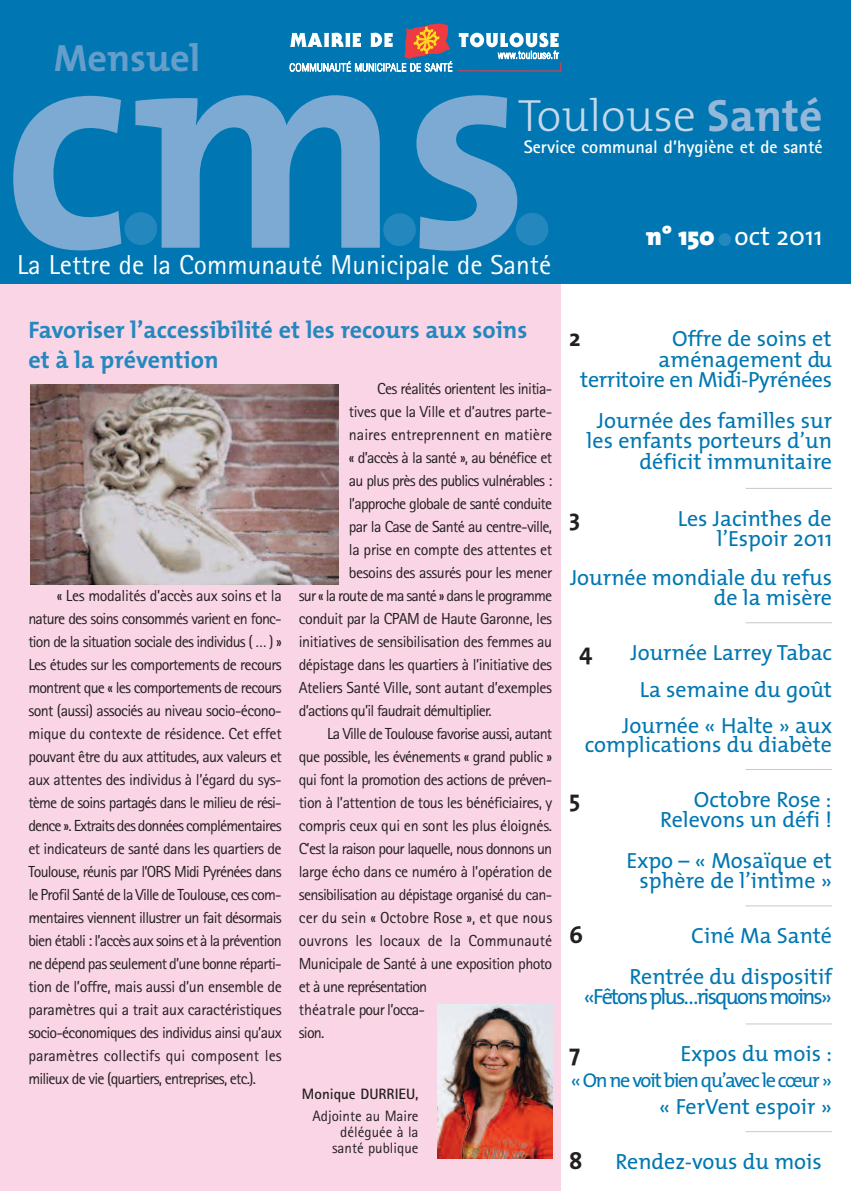
<style>
.page{position:relative;width:851px;height:1191px;background:#fff}
.page>*{position:absolute;margin:0;border:0;box-sizing:border-box;transform-origin:0 0}
.t1{font:700 300px "The Mix";color:#7caad2}
.t2{font:700 200px "The Mix";color:#2488be}
.t3{font:700 77.8px "The Mix";color:#2488be}
.t4{font:300 45.4px "The Mix";color:#c7d8eb}
.t5{font:700 38.2px "The Mix";color:#659ecb}
.t6{font:27.4px "Rotis Sans Serif";color:#fff}
.t7{font:26px "The Mix";color:#fff}
.t8{font:900 26px "The Mix";color:#fff}
.t9{font:700 24px/30px "The Mix";color:#2488be}
.t10{font:700 24px "The Mix";color:#231f20}
.t11{font:22px/20.4px "The Mix";color:#0077b2;text-align:right}
.t12{font:22px "The Mix";letter-spacing:-.085em;color:#0077b2}
.t13{font:20px "The Mix";letter-spacing:-.075em;color:#0077b2}
.t14{font:700 18.2px "Rotis Sans Serif";color:#fff}
.t15{font:16px/23px "Rotis Sans Serif";letter-spacing:-.04em;color:#231f20;text-align:justify}
.t16{font:16px "Rotis Sans Serif";color:#231f20}
.t17{font:16px "Rotis Sans Serif";letter-spacing:-.02em;color:#231f20}
.t18{font:15px/16px "Rotis Sans Serif";color:#231f20;text-align:right}
.t19{font:700 15px "Rotis Sans Serif";color:#231f20}
.s1{font-weight:700;color:#95b8da}
</style>
<div class="page">
<div style="left:0;top:278px;width:560px;height:913px;background:#fad5e5"></div>
<div style="left:0;top:0;width:850px;height:283px;background:#0077b2"></div>
<svg style="left:290px;top:23px;width:271px;height:49px"></svg>
<img style="left:437px;top:1004px;width:115px;height:154px">
<hr style="left:745px;top:488px;width:87px;height:1px;background:#c7c8ca">
<hr style="left:745px;top:622px;width:87px;height:1px;background:#c7c8ca">
<hr style="left:745px;top:769px;width:87px;height:1px;background:#c7c8ca">
<hr style="left:745px;top:905px;width:87px;height:1px;background:#c7c8ca">
<hr style="left:745px;top:1023px;width:87px;height:1px;background:#c7c8ca">
<hr style="left:745px;top:1131px;width:87px;height:1px;background:#c7c8ca">
<img style="left:31px;top:384px;width:308px;height:200px">
<h3 class="t5" style="left:54px;top:46px;width:148px">Mensuel</h3>
<h1 class="t1" style="left:3px;top:45px;width:527px">cms</h1>
<h3 class="t6" style="left:17px;top:255px;width:535px">La Lettre de la Communauté Municipale de Santé</h3>
<h3 class="t4" style="left:518px;top:100px;width:306px">Toulouse <span class="s1">Santé</span></h3>
<p class="t14" style="left:523px;top:140px;width:300px">Service communal d’hygiène et de santé</p>
<h2 class="t2" style="left:115px;top:108px;width:444px">. ..</h2>
<h3 class="t8" style="left:646px;top:226px;width:70px">n° 150</h3>
<h3 class="t3" style="left:714px;top:192px;width:22px">.</h3>
<h3 class="t7" style="left:734px;top:227px;width:89px">oct 2011</h3>
<h3 class="t9" style="left:28px;top:318px;width:500px">Favoriser l’accessibilité et les recours aux soins et à la prévention</h3>
<p class="t15" style="left:28px;top:586px;width:255px;text-indent:28px">« Les modalités d’accès aux soins et la nature des soins consommés varient en fonc&shy;tion de la situation sociale des individus ( … ) » Les études sur les comportements de recours montrent que « les comportements de recours sont (aussi) associés au niveau socio-écono&shy;mique du contexte de résidence. Cet effet pouvant être du aux attitudes, aux valeurs et aux attentes des individus à l’égard du sys&shy;tème de soins partagés dans le milieu de rési&shy;dence ». Extraits des données complémentaires et indicateurs de santé dans les quartiers de Toulouse, réunis par l’ORS Midi Pyrénées dans le Profil Santé de la Ville de Toulouse, ces com&shy;mentaires viennent illustrer un fait désormais bien établi : l’accès aux soins et à la prévention ne dépend pas seulement d’une bonne réparti&shy;tion de l’offre, mais aussi d’un ensemble de paramètres qui a trait aux caractéristiques socio-économiques des individus ainsi qu’aux paramètres collectifs qui composent les milieux de vie (quartiers, entreprises, etc.).</p>
<p class="t15" style="left:377px;top:379px;width:176px">Ces réalités orientent les initia-</p>
<p class="t15" style="left:349px;top:402px;width:205px">tives que la Ville et d’autres parte-</p>
<p class="t16" style="left:349px;top:429px;width:205px">naires entreprennent en matière</p>
<p class="t15" style="left:349px;top:448px;width:205px">« d’accès à la santé », au bénéfice et</p>
<p class="t15" style="left:349px;top:471px;width:205px">au plus près des publics vulnérables :</p>
<p class="t15" style="left:349px;top:494px;width:205px">l’approche globale de santé conduite</p>
<p class="t15" style="left:349px;top:517px;width:205px">par la Case de Santé au centre-ville,</p>
<p class="t17" style="left:349px;top:544px;width:205px">la prise en compte des attentes et</p>
<p class="t15" style="left:349px;top:563px;width:205px">besoins des assurés pour les mener</p>
<p class="t15" style="left:299px;top:586px;width:255px">sur « la route de ma santé » dans le programme</p>
<p class="t15" style="left:299px;top:609px;width:255px">conduit par la CPAM de Haute Garonne, les</p>
<p class="t15" style="left:299px;top:632px;width:255px">initiatives de sensibilisation des femmes au</p>
<p class="t15" style="left:299px;top:655px;width:255px">dépistage dans les quartiers à l’initiative des</p>
<p class="t15" style="left:299px;top:678px;width:255px">Ateliers Santé Ville, sont autant d’exemples</p>
<p class="t15" style="left:299px;top:701px;width:194px">d’actions qu’il faudrait démultiplier.</p>
<p class="t15" style="left:327px;top:724px;width:226px">La Ville de Toulouse favorise aussi, autant</p>
<p class="t15" style="left:299px;top:747px;width:255px">que possible, les événements « grand public »</p>
<p class="t15" style="left:299px;top:770px;width:255px">qui font la promotion des actions de préven-</p>
<p class="t15" style="left:299px;top:793px;width:255px">tion à l’attention de tous les bénéficiaires, y</p>
<p class="t17" style="left:299px;top:820px;width:255px">compris ceux qui en sont les plus éloignés.</p>
<p class="t15" style="left:299px;top:839px;width:255px">C’est la raison pour laquelle, nous donnons un</p>
<p class="t15" style="left:299px;top:862px;width:255px">large écho dans ce numéro à l’opération de</p>
<p class="t15" style="left:299px;top:885px;width:255px">sensibilisation au dépistage organisé du can-</p>
<p class="t16" style="left:299px;top:912px;width:255px">cer du sein « Octobre Rose », et que nous</p>
<p class="t16" style="left:299px;top:935px;width:255px">ouvrons les locaux de la Communauté</p>
<p class="t15" style="left:299px;top:954px;width:255px">Municipale de Santé à une exposition photo</p>
<p class="t15" style="left:299px;top:977px;width:130px">et à une représentation</p>
<p class="t16" style="left:299px;top:1004px;width:127px">théatrale pour l’occa-</p>
<p class="t15" style="left:299px;top:1023px;width:27px">sion.</p>
<p class="t19" style="left:302px;top:1089px;width:118px">Monique DURRIEU,</p>
<p class="t18" style="left:312px;top:1109px;width:108px">Adjointe au Maire déléguée à la santé publique</p>
<h3 class="t10" style="left:569px;top:330px;width:13px">2</h3>
<h3 class="t11" style="left:580px;top:331px;width:253px">Offre de soins et aménagement du territoire en Midi-Pyrénées</h3>
<h3 class="t11" style="left:586px;top:413px;width:247px">Journée des familles sur les enfants porteurs d’un déficit immunitaire</h3>
<h3 class="t10" style="left:569px;top:509px;width:12px">3</h3>
<h3 class="t11" style="left:677px;top:510px;width:156px">Les Jacinthes de l’Espoir 2011</h3>
<h3 class="t11" style="left:570px;top:569px;width:263px">Journée mondiale du refus de la misère</h3>
<h3 class="t10" style="left:579px;top:644px;width:15px">4</h3>
<h3 class="t11" style="left:622px;top:637px;width:211px;line-height:36.6px">Journée Larrey Tabac<br>La semaine du goût<br>Journée « Halte » aux</h3>
<h3 class="t11" style="left:584px;top:736px;width:249px">complications du diabète</h3>
<h3 class="t10" style="left:569px;top:790px;width:13px">5</h3>
<h3 class="t11" style="left:660px;top:791px;width:173px">Octobre Rose :<br>Relevons un défi !</h3>
<h3 class="t11" style="left:626px;top:852px;width:207px;text-align:center">Expo – « Mosaïque et sphère de l’intime »</h3>
<h3 class="t10" style="left:569px;top:927px;width:15px">6</h3>
<h3 class="t11" style="left:629px;top:918px;width:204px;line-height:40.6px">Ciné Ma Santé<br>Rentrée du dispositif</h3>
<h3 class="t12" style="left:583px;top:989px;width:250px">«Fêtonsplus…risquonsmoins»</h3>
<h3 class="t10" style="left:569px;top:1045px;width:12px">7</h3>
<h3 class="t11" style="left:680px;top:1046px;width:153px">Expos du mois :</h3>
<p class="t13" style="left:570px;top:1074px;width:263px">« On ne voit bien qu’avec le cœur »</p>
<h3 class="t11" style="left:659px;top:1099px;width:174px">« FerVent espoir »</h3>
<h3 class="t10" style="left:569px;top:1152px;width:15px">8</h3>
<h3 class="t11" style="left:615px;top:1154px;width:208px">Rendez-vous du mois</h3>
</div>
